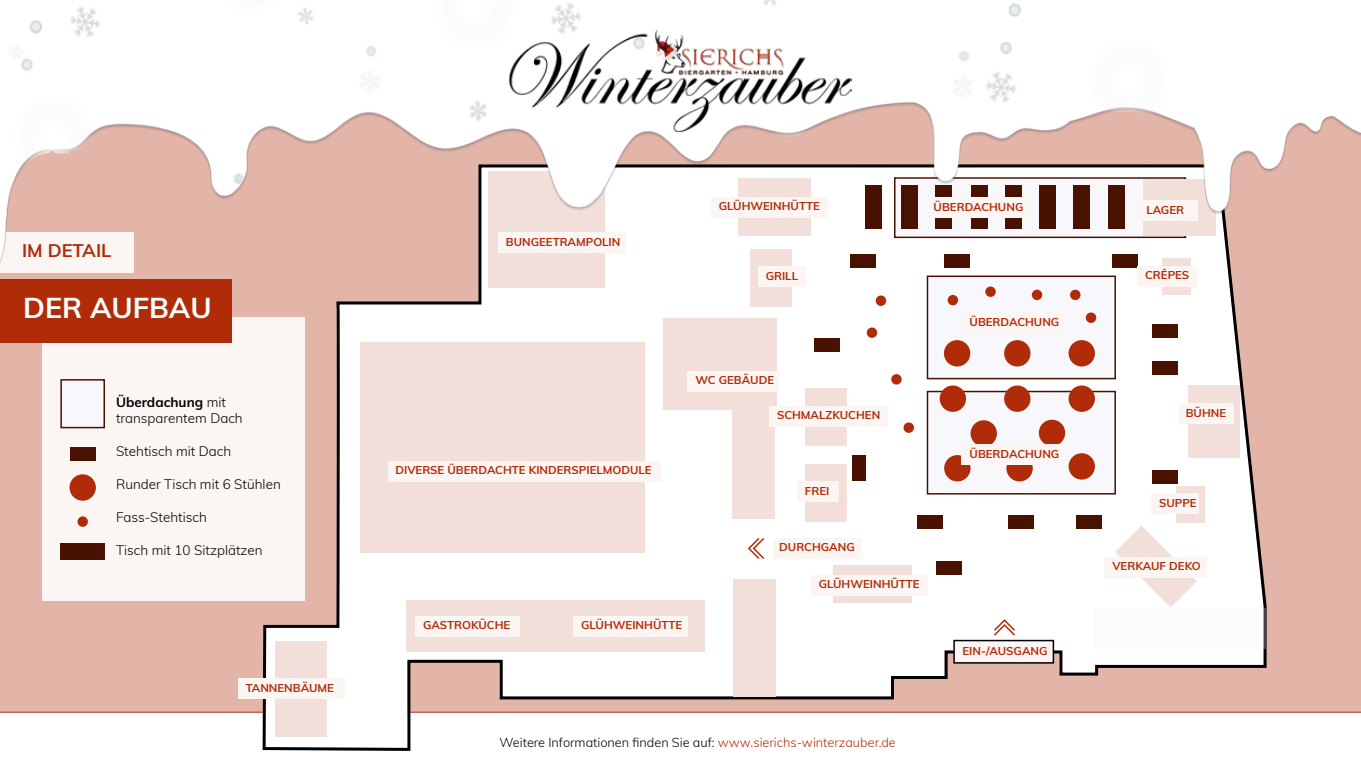
<style>
.page{position:relative;width:1361px;height:766px;background:#fff}
.page>*{position:absolute;margin:0;border:0;box-sizing:border-box;transform-origin:0 0}
.t1{font:700 28.65px "Muli";color:#fff}
.t2{font:700 18.3px "Muli";color:#b02c08}
.t3{font:300 13.5px/16.5px "Muli";color:#000}
.t4{font:300 12.75px "Muli";color:#000}
.t5{font:700 11.4px "Muli";color:#b02c08}
.s1{font-weight:700}
.s2{color:#b02c08}
</style>
<div class="page">
<div style="left:0;top:89px;width:1361px;height:622px;background:#e3b5a8"></div>
<hr style="left:0;top:711px;width:1361px;height:1px;background:#b02c08">
<svg style="left:261px;top:269px;width:1007px;height:482px"></svg>
<div style="left:407px;top:600px;width:298px;height:52px;background:#f3dfda"></div>
<div style="left:814px;top:338px;width:26px;height:14px;background:#491200"></div>
<div style="left:852px;top:455px;width:14px;height:25px;background:#491200"></div>
<div style="left:1152px;top:324px;width:25px;height:14px;background:#491200"></div>
<div style="left:1152px;top:360px;width:25px;height:14px;background:#491200"></div>
<div style="left:1152px;top:470px;width:25px;height:13px;background:#491200"></div>
<div style="left:1076px;top:515px;width:26px;height:13px;background:#491200"></div>
<div style="left:1008px;top:515px;width:25px;height:13px;background:#491200"></div>
<div style="left:917px;top:515px;width:25px;height:13px;background:#491200"></div>
<div style="left:936px;top:560px;width:25px;height:14px;background:#491200"></div>
<div style="left:833px;top:565px;width:78px;height:38px;background:#f3dfda"></div>
<svg style="left:1115px;top:525px;width:82px;height:82px;background:#faf3f1"></svg>
<div style="left:811px;top:574px;width:116px;height:21px;background:#fbf5f3"></div>
<div style="left:1104px;top:556px;width:102px;height:21px;background:#fbf5f3"></div>
<div style="left:750px;top:250px;width:42px;height:57px;background:#f3dfda"></div>
<div style="left:360px;top:342px;width:285px;height:210px;background:#f3dfda"></div>
<div style="left:275px;top:640px;width:52px;height:96px;background:#f3dfda"></div>
<div style="left:489px;top:171px;width:116px;height:116px;background:#f3dfda"></div>
<div style="left:1188px;top:385px;width:51px;height:73px;background:#f3dfda"></div>
<div style="left:1176px;top:486px;width:29px;height:36px;background:#f3dfda"></div>
<div style="left:1162px;top:258px;width:29px;height:37px;background:#f3dfda"></div>
<div style="left:805px;top:389px;width:42px;height:57px;background:#f3dfda"></div>
<div style="left:805px;top:464px;width:42px;height:57px;background:#f3dfda"></div>
<div style="left:758px;top:266px;width:47px;height:21px;background:#fbf5f3"></div>
<div style="left:388px;top:460px;width:274px;height:21px;background:#fbf5f3"></div>
<div style="left:415px;top:615px;width:104px;height:21px;background:#fbf5f3"></div>
<div style="left:238px;top:678px;width:106px;height:20px;background:#fbf5f3"></div>
<div style="left:573px;top:615px;width:114px;height:21px;background:#fbf5f3"></div>
<div style="left:1151px;top:493px;width:48px;height:21px;background:#fbf5f3"></div>
<div style="left:1137px;top:266px;width:60px;height:20px;background:#fbf5f3"></div>
<div style="left:769px;top:405px;width:118px;height:21px;background:#fbf5f3"></div>
<div style="left:797px;top:481px;width:42px;height:21px;background:#fbf5f3"></div>
<div style="left:926px;top:275px;width:190px;height:104px;background:#f7f7fc;border:2px solid #491200"></div>
<div style="left:926px;top:390px;width:190px;height:104px;background:#f7f7fc;border:2px solid #491200"></div>
<div style="left:1086px;top:312px;width:10px;height:11px;background:#b02c08;border-radius:50%"></div>
<div style="left:1070px;top:289px;width:10px;height:11px;background:#b02c08;border-radius:50%"></div>
<div style="left:1032px;top:289px;width:10px;height:11px;background:#b02c08;border-radius:50%"></div>
<div style="left:985px;top:286px;width:10px;height:11px;background:#b02c08;border-radius:50%"></div>
<div style="left:947px;top:295px;width:11px;height:10px;background:#b02c08;border-radius:50%"></div>
<div style="left:875px;top:295px;width:11px;height:11px;background:#b02c08;border-radius:50%"></div>
<div style="left:867px;top:327px;width:10px;height:11px;background:#b02c08;border-radius:50%"></div>
<div style="left:891px;top:374px;width:10px;height:10px;background:#b02c08;border-radius:50%"></div>
<div style="left:903px;top:422px;width:11px;height:11px;background:#b02c08;border-radius:50%"></div>
<div style="left:970px;top:420px;width:27px;height:26px;background:#b02c08;border-radius:50%"></div>
<div style="left:944px;top:455px;width:26px;height:26px;background:#b02c08;border-radius:50%"></div>
<div style="left:1006px;top:455px;width:26px;height:26px;background:#b02c08;border-radius:50%"></div>
<div style="left:1039px;top:419px;width:26px;height:27px;background:#b02c08;border-radius:50%"></div>
<div style="left:1068px;top:453px;width:27px;height:26px;background:#b02c08;border-radius:50%"></div>
<div style="left:1068px;top:385px;width:27px;height:27px;background:#b02c08;border-radius:50%"></div>
<div style="left:1068px;top:340px;width:27px;height:26px;background:#b02c08;border-radius:50%"></div>
<div style="left:1004px;top:385px;width:26px;height:27px;background:#b02c08;border-radius:50%"></div>
<div style="left:1004px;top:340px;width:26px;height:26px;background:#b02c08;border-radius:50%"></div>
<div style="left:939px;top:385px;width:27px;height:27px;background:#b02c08;border-radius:50%"></div>
<div style="left:944px;top:340px;width:26px;height:26px;background:#b02c08;border-radius:50%"></div>
<svg style="left:952px;top:618px;width:103px;height:46px;background:#e7e1e0"></svg>
<div style="left:1179px;top:403px;width:54px;height:21px;background:#fbf5f3"></div>
<svg style="left:747px;top:536px;width:19px;height:24px"></svg>
<div style="left:772px;top:538px;width:89px;height:20px;background:#fbf5f3"></div>
<div style="left:688px;top:370px;width:91px;height:21px;background:#fbf5f3"></div>
<div style="left:1094px;top:608px;width:171px;height:40px;background:#f7f7fc"></div>
<div style="left:733px;top:578px;width:43px;height:118px;background:#f3dfda"></div>
<div style="left:962px;top:312px;width:102px;height:21px;background:#fbf5f3"></div>
<div style="left:962px;top:444px;width:102px;height:21px;background:#fbf5f3"></div>
<div style="left:43px;top:316px;width:262px;height:284px;background:#fbf5f3"></div>
<div style="left:0;top:279px;width:231px;height:63px;background:#b02c08"></div>
<div style="left:0;top:232px;width:133px;height:40px;background:#fbf5f3"></div>
<div style="left:70px;top:447px;width:26px;height:14px;background:#491200"></div>
<div style="left:77px;top:516px;width:11px;height:10px;background:#b02c08;border-radius:50%"></div>
<div style="left:60px;top:543px;width:45px;height:16px;background:#491200"></div>
<div style="left:69px;top:474px;width:27px;height:26px;background:#b02c08;border-radius:50%"></div>
<div style="left:60px;top:379px;width:45px;height:49px;background:#f7f7fc;border:2px solid #491200"></div>
<img style="left:0;top:0;width:1361px;height:269px">
<img style="left:509px;top:29px;width:342px;height:102px">
<h2 class="t2" style="left:22px;top:237px;width:91px">IM DETAIL</h2>
<h1 class="t1" style="left:23px;top:287px;width:190px">DER AUFBAU</h1>
<p class="t3" style="left:116px;top:393px;width:128px"><span class="s1">Überdachung</span> mit transparentem Dach</p>
<p class="t3" style="left:116px;top:442px;width:117px">Stehtisch mit Dach</p>
<p class="t3" style="left:116px;top:475px;width:166px">Runder Tisch mit 6 Stühlen</p>
<p class="t3" style="left:116px;top:508px;width:92px">Fass-Stehtisch</p>
<p class="t3" style="left:116px;top:541px;width:148px">Tisch mit 10 Sitzplätzen</p>
<p class="t5" style="left:246px;top:679px;width:90px">TANNENBÄUME</p>
<p class="t5" style="left:506px;top:233px;width:116px">BUNGEETRAMPOLIN</p>
<p class="t5" style="left:395px;top:461px;width:258px">DIVERSE ÜBERDACHTE KINDERSPIELMODULE</p>
<p class="t5" style="left:719px;top:198px;width:103px">GLÜHWEINHÜTTE</p>
<p class="t5" style="left:765px;top:267px;width:34px">GRILL</p>
<p class="t5" style="left:695px;top:371px;width:80px">WC GEBÄUDE</p>
<p class="t5" style="left:777px;top:406px;width:105px">SCHMALZKUCHEN</p>
<p class="t5" style="left:805px;top:482px;width:26px">FREI</p>
<p class="t5" style="left:933px;top:198px;width:91px">ÜBERDACHUNG</p>
<p class="t5" style="left:969px;top:313px;width:91px">ÜBERDACHUNG</p>
<p class="t5" style="left:969px;top:445px;width:91px">ÜBERDACHUNG</p>
<p class="t5" style="left:423px;top:616px;width:89px">GASTROKÜCHE</p>
<p class="t5" style="left:581px;top:616px;width:103px">GLÜHWEINHÜTTE</p>
<p class="t5" style="left:779px;top:539px;width:77px">DURCHGANG</p>
<p class="t5" style="left:818px;top:575px;width:103px">GLÜHWEINHÜTTE</p>
<p class="t5" style="left:962px;top:642px;width:87px">EIN-/AUSGANG</p>
<p class="t4" style="left:499px;top:732px;width:398px">Weitere Informationen finden Sie auf: <span class="s2">www.sierichs-winterzauber.de</span></p>
<p class="t5" style="left:1146px;top:201px;width:39px">LAGER</p>
<p class="t5" style="left:1145px;top:267px;width:46px">CRÊPES</p>
<p class="t5" style="left:1185px;top:404px;width:42px">BÜHNE</p>
<p class="t5" style="left:1159px;top:494px;width:39px">SUPPE</p>
<p class="t5" style="left:1112px;top:557px;width:90px">VERKAUF DEKO</p>
</div>
